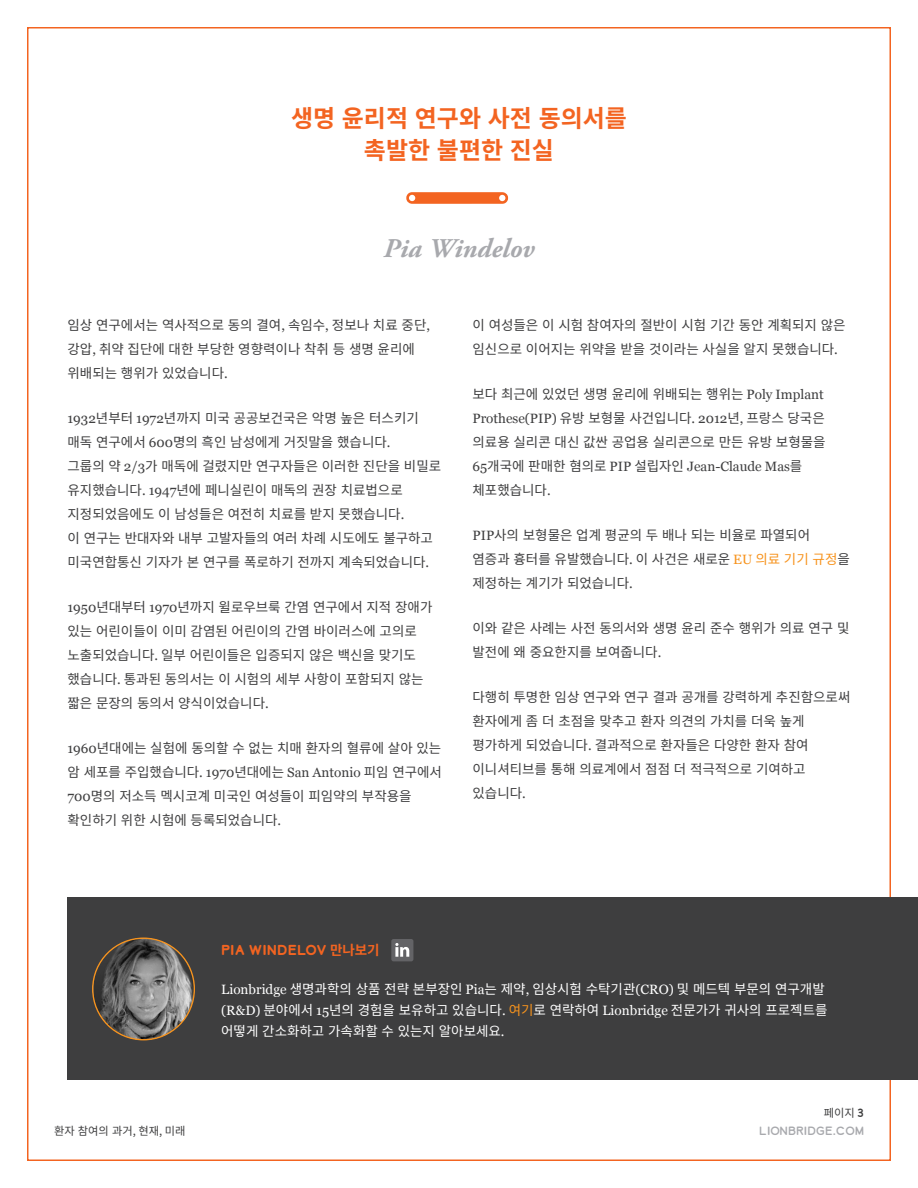
<style>
.page{position:relative;width:918px;height:1188px;background:#fff}
.page>*{position:absolute;margin:0;border:0;box-sizing:border-box;transform-origin:0 0}
.Lion_Main_Title{font:italic 700 27px "Adobe Garamond Pro";color:#a8a9ad}
.Lion_Main_Title-2{font:700 24px/31.5px "Noto Sans CJ Kkr";color:#f36421;text-align:center}
.t1{font:13.5px/24px "Noto Sans CJ Kkr";color:#3e3e3f}
.Lion_Body{font:13.5px/21px "Noto Sans CJ Kkr";color:#fff}
.Lion_Body-2{font:700 13.5px "Lionbridge Sans";color:#f36421}
.t2{font:11.25px "Noto Sans CJ Kkr";color:#3e3e3f}
.t3{font:11.25px "Lionbridge Sans";color:#a8a9ad}
.s1{font-family:"Georgia"}
.s2{font-family:"Georgia";color:#f7931d}
.s3{color:#f7931d}
.s4{font-family:"Noto Sans CJ Kkr"}
.s5{font-family:"Lionbridge Sans"}
</style>
<div class="page">
<hr style="left:0;top:0;width:1px;height:773px;background:#231f20">
<svg style="left:406px;top:192px;width:102px;height:12px"></svg>
<div style="left:68px;top:898px;width:850px;height:182px;background:#3e3e3f"></div>
<img style="left:93px;top:938px;width:101px;height:102px;border-radius:51px">
<div style="left:391px;top:939px;width:22px;height:22px;background:#636366;border-radius:2px"></div>
<svg style="left:395px;top:943px;width:14px;height:14px"></svg>
<p class="Lion_Main_Title-2" style="left:291px;top:103px;width:338px">생명 윤리적 연구와 사전 동의서를 촉발한 불편한 진실</p>
<p class="Lion_Main_Title" style="left:384px;top:233px;width:152px">Pia Windelov</p>
<p class="t1" style="left:68px;top:314px;width:364px">임상 연구에서는 역사적으로 동의 결여<span class="s1">,</span> 속임수<span class="s1">,</span> 정보나 치료 중단<span class="s1">, </span>강압<span class="s1">,</span> 취약 집단에 대한 부당한 영향력이나 착취 등 생명 윤리에 위배되는 행위가 있었습니다<span class="s1">.</span></p>
<p class="t1" style="left:68px;top:407px;width:375px"><span class="s1">1932</span>년부터 <span class="s1">1972</span>년까지 미국 공공보건국은 악명 높은 터스키기 매독 연구에서 <span class="s1">600</span>명의 흑인 남성에게 거짓말을 했습니다<span class="s1">.<br></span>그룹의 약 <span class="s1">2/3</span>가 매독에 걸렸지만 연구자들은 이러한 진단을 비밀로 유지했습니다<span class="s1">. 1947</span>년에 페니실린이 매독의 권장 치료법으로 지정되었음에도 이 남성들은 여전히 치료를 받지 못했습니다<span class="s1">.<br></span>이 연구는 반대자와 내부 고발자들의 여러 차례 시도에도 불구하고 미국연합통신 기자가 본 연구를 폭로하기 전까지 계속되었습니다<span class="s1">.</span></p>
<p class="t1" style="left:68px;top:596px;width:366px"><span class="s1">1950</span>년대부터 <span class="s1">1970</span>년까지 윌로우브룩 간염 연구에서 지적 장애가 있는 어린이들이 이미 감염된 어린이의 간염 바이러스에 고의로 노출되었습니다<span class="s1">.</span> 일부 어린이들은 입증되지 않은 백신을 맞기도 했습니다<span class="s1">.</span> 통과된 동의서는 이 시험의 세부 사항이 포함되지 않는 짧은 문장의 동의서 양식이었습니다<span class="s1">.</span></p>
<p class="t1" style="left:68px;top:737px;width:376px"><span class="s1">1960</span>년대에는 실험에 동의할 수 없는 치매 환자의 혈류에 살아 있는 암 세포를 주입했습니다<span class="s1">. 1970</span>년대에는 <span class="s1">San Antonio</span> 피임 연구에서<br><span class="s1">700</span>명의 저소득 멕시코계 미국인 여성들이 피임약의 부작용을 확인하기 위한 시험에 등록되었습니다<span class="s1">.</span></p>
<p class="t1" style="left:472px;top:314px;width:375px">이 여성들은 이 시험 참여자의 절반이 시험 기간 동안 계획되지 않은 임신으로 이어지는 위약을 받을 것이라는 사실을 알지 못했습니다<span class="s1">.</span></p>
<p class="t1" style="left:472px;top:383px;width:355px">보다 최근에 있었던 생명 윤리에 위배되는 행위는 <span class="s1">Poly Implant<br>Prothese(PIP)</span> 유방 보형물 사건입니다<span class="s1">. 2012</span>년<span class="s1">,</span> 프랑스 당국은 의료용 실리콘 대신 값싼 공업용 실리콘으로 만든 유방 보형물을<br><span class="s1">65</span>개국에 판매한 혐의로 <span class="s1">PIP</span> 설립자인 <span class="s1">Jean-Claude Mas</span>를 체포했습니다<span class="s1">.</span></p>
<p class="t1" style="left:472px;top:524px;width:379px"><span class="s1">PIP</span>사의 보형물은 업계 평균의 두 배나 되는 비율로 파열되어 염증과 흉터를 유발했습니다<span class="s1">.</span> 이 사건은 새로운 <span class="s2">EU</span> <span class="s3">의료 기기 규정</span>을 제정하는 계기가 되었습니다<span class="s1">.</span></p>
<p class="t1" style="left:472px;top:617px;width:378px">이와 같은 사례는 사전 동의서와 생명 윤리 준수 행위가 의료 연구 및 발전에 왜 중요한지를 보여줍니다<span class="s1">.</span></p>
<p class="t1" style="left:472px;top:686px;width:380px">다행히 투명한 임상 연구와 연구 결과 공개를 강력하게 추진함으로써 환자에게 좀 더 초점을 맞추고 환자 의견의 가치를 더욱 높게 평가하게 되었습니다<span class="s1">.</span> 결과적으로 환자들은 다양한 환자 참여 이니셔티브를 통해 의료계에서 점점 더 적극적으로 기여하고 있습니다<span class="s1">.</span></p>
<p class="t2" style="left:54px;top:1124px;width:133px">환자 참여의 과거, 현재, 미래</p>
<p class="Lion_Body-2" style="left:221px;top:941px;width:160px">PIA WINDELOV <span class="s4">만나보기</span></p>
<p class="Lion_Body" style="left:221px;top:979px;width:608px"><span class="s1">Lionbridge</span> 생명과학의 상품 전략 본부장인 <span class="s1">Pia</span>는 제약<span class="s1">,</span> 임상시험 수탁기관<span class="s1">(CRO)</span> 및 메드텍 부문의 연구개발 <span class="s1">(R&amp;D)</span> 분야에서 <span class="s1">15</span>년의 경험을 보유하고 있습니다<span class="s1">.</span> <span class="s3">여기</span>로 연락하여 <span class="s1">Lionbridge</span> 전문가가 귀사의 프로젝트를 어떻게 간소화하고 가속화할 수 있는지 알아보세요<span class="s1">.</span></p>
<p class="t2" style="left:824px;top:1107px;width:42px">페이지 <span class="s5">3</span></p>
<p class="t3" style="left:759px;top:1123px;width:106px">LIONBRIDGE.COM</p>
</div>
